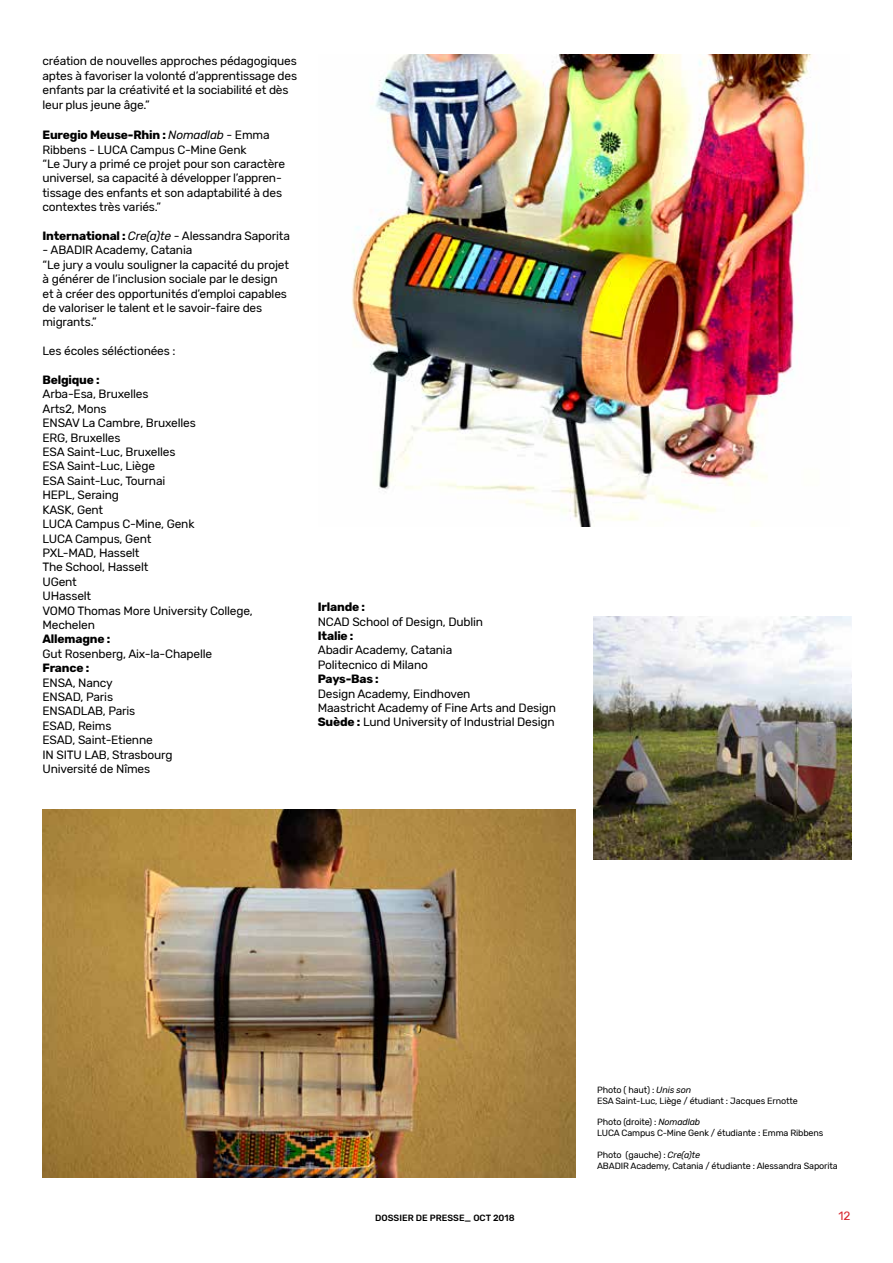
<style>
.page{position:relative;width:893px;height:1263px;background:#fff}
.page>*{position:absolute;margin:0;border:0;box-sizing:border-box;transform-origin:0 0}
.t1{font:12px/14.4px "Rubik";letter-spacing:-.015em;color:#000}
.t2{font:700 12px/14.4px "Rubik";letter-spacing:-.015em;color:#000}
.t3{font:12px "Rubik";color:#d7272f}
.t4{font:9px/10.8px "Rubik";letter-spacing:-.015em;color:#000}
.t5{font:500 9px "Rubik";color:#000}
.s1{font-weight:400;font-style:italic}
.s2{font-weight:400}
.s3{font-weight:700}
.s4{font-style:italic}
</style>
<div class="page">
<img style="left:352px;top:55px;width:460px;height:471px">
<img style="left:43px;top:810px;width:533px;height:367px">
<img style="left:594px;top:617px;width:257px;height:243px">
<p class="t1" style="left:43px;top:54px;width:256px">création de nouvelles approches pédagogiques aptes à favoriser la volonté d’apprentissage des enfants par la créativité et la sociabilité et dès leur plus jeune âge.”</p>
<p class="t2" style="left:43px;top:128px;width:229px">Euregio Meuse-Rhin : <span class="s1">Nomadlab</span> <span class="s2">- Emma<br>Ribbens - LUC</span></p>
<p class="t1" style="left:43px;top:143px;width:244px;text-indent:77px">A Campus C-M ine Genk<br>“Le Jury a primé ce projet pour son caractère universel, sa capacité à développer l’appren&shy;tissage des enfants et son adaptabilité à des contextes très variés.”</p>
<p class="t1" style="left:43px;top:229px;width:249px"><span class="s3">International :</span> <span class="s4">Cre(a)te</span> - Alessandra Saporita</p>
<p class="t1" style="left:43px;top:243px;width:248px">- ABADI R Academy, Catania<br>“Le jury a voulu souligner la capacité du projet à générer de l’inclusion sociale par le design et à créer des opportunités d’emploi capables de valoriser le talent et le savoir-faire des migrants.”</p>
<p class="t1" style="left:43px;top:344px;width:135px">Les écoles séléctionées :</p>
<p class="t2" style="left:43px;top:373px;width:59px">Belgique :</p>
<p class="t1" style="left:43px;top:387px;width:107px">Arba-Esa, Bruxelles<br>Arts2, M ons<br>ENS</p>
<p class="t1" style="left:43px;top:416px;width:155px;text-indent:22px">AV La Cambre, Bruxelles<br>ERG, Bruxelles<br>ESA Saint-Luc, Bruxelles<br>ESA Saint-Luc, Liège<br>ESA Saint-Luc, Tournai<br>HEPL, Seraing<br>KASK, Gent<br>LUC</p>
<p class="t1" style="left:65px;top:517px;width:131px">A Campus C-M ine, Genk</p>
<p class="t1" style="left:43px;top:531px;width:110px;text-indent:22px">A Campus, Gent<br>PXL-MAD, Hasselt<br>The School, Hasselt<br>UGent<br>U Hasselt<br>VOMO</p>
<p class="t1" style="left:43px;top:531px;width:8px">LUC</p>
<p class="t1" style="left:43px;top:603px;width:212px;text-indent:35px">Thomas More U niversity College,<br>Mechelen</p>
<p class="t2" style="left:43px;top:632px;width:69px">Allemagne :</p>
<p class="t1" style="left:43px;top:647px;width:171px">Gut Rosenberg, Aix-la-Chapelle</p>
<p class="t2" style="left:43px;top:661px;width:48px">France :</p>
<p class="t1" style="left:43px;top:675px;width:9px">ENS</p>
<p class="t1" style="left:65px;top:675px;width:49px">A, Nancy</p>
<p class="t1" style="left:43px;top:690px;width:9px">ENS</p>
<p class="t1" style="left:65px;top:690px;width:50px">AD, Paris</p>
<p class="t1" style="left:43px;top:704px;width:9px">ENS</p>
<p class="t1" style="left:43px;top:704px;width:112px;text-indent:22px">ADLAB, Paris<br>ESAD, Reims<br>ESAD, Saint-Etienne<br>IN SITU</p>
<p class="t1" style="left:43px;top:747px;width:132px;text-indent:42px">LAB, Strasbourg<br>U niversité de Nîmes</p>
<p class="t2" style="left:318px;top:600px;width:49px">Irlande :</p>
<p class="t1" style="left:318px;top:614px;width:167px">NCAD School of Design, Dublin</p>
<p class="t2" style="left:318px;top:629px;width:37px">Italie :</p>
<p class="t1" style="left:318px;top:643px;width:136px">Abadir Academy, Catania<br>Politecnico di M ilano</p>
<p class="t2" style="left:318px;top:672px;width:62px">Pays-Bas :</p>
<p class="t1" style="left:318px;top:686px;width:240px">Design Academy, Eindhoven<br>Maastricht Academy of Fine Arts and Design<br><span class="s3">Suède :</span> Lund U niversity of I ndustrial Design</p>
<p class="t5" style="left:375px;top:1212px;width:13px">DOSSIERDEPRESSE</p>
<p class="t5" style="left:465px;top:1212px;width:52px">_ OCT 2018</p>
<p class="t4" style="left:597px;top:1084px;width:202px">Photo ( haut) : <span class="s4">Unis son<br></span>ESA Saint-Luc, Liège / étudiant : Jacques Ernotte</p>
<p class="t4" style="left:597px;top:1117px;width:105px">Photo (droite) : <span class="s4">Nomadlab<br></span>LUC</p>
<p class="t4" style="left:614px;top:1128px;width:211px">A Campus C-M ine Genk / étudiante : Emma Ribbens</p>
<p class="t4" style="left:597px;top:1149px;width:242px">Photo (gauche) : <span class="s4">Cre(a)te<br></span>ABADI R Academy, Catania / étudiante : Alessandra Saporita</p>
<p class="t3" style="left:838px;top:1209px;width:14px">12</p>
</div>
